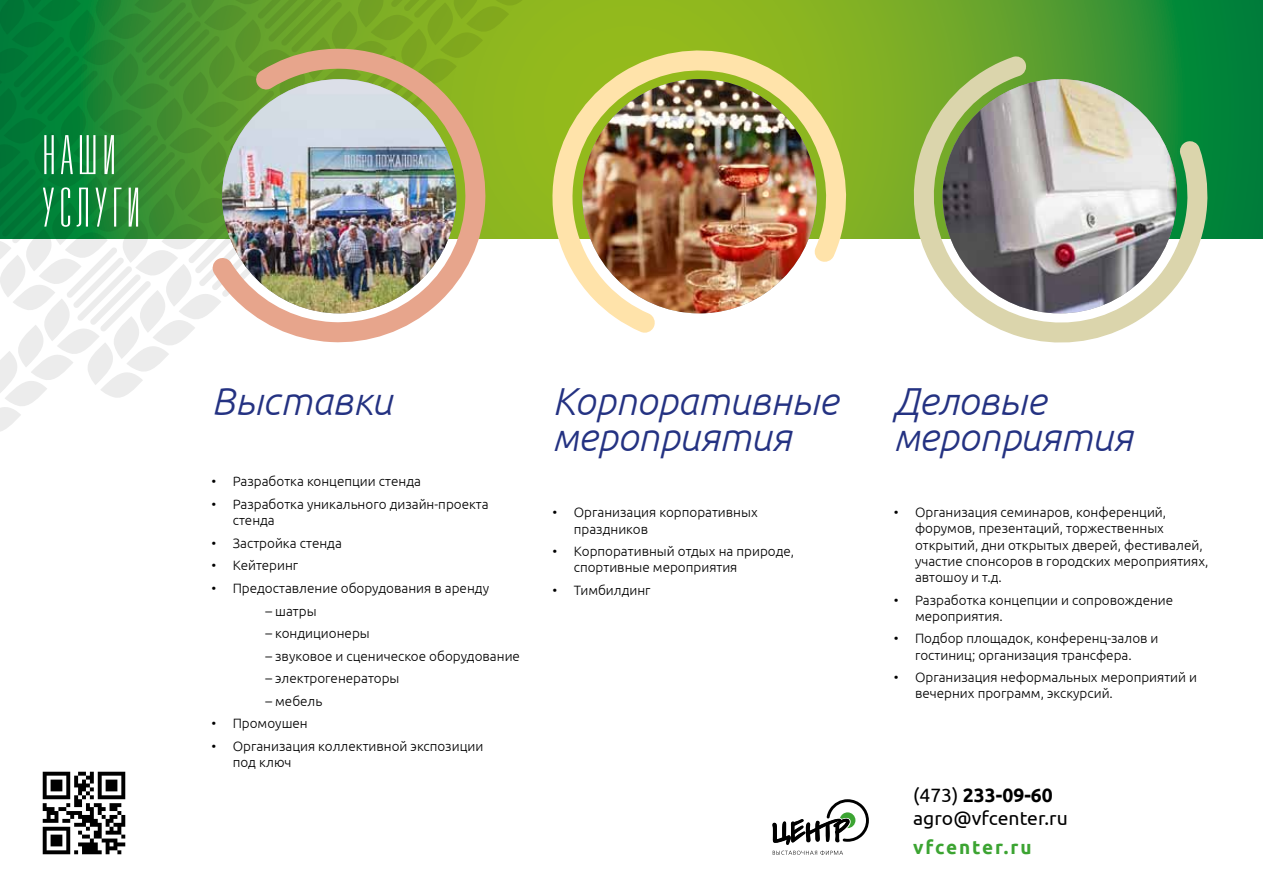
<style>
.page{position:relative;width:1263px;height:893px;background:#fff}
.page>*{position:absolute;margin:0;border:0;box-sizing:border-box;transform-origin:0 0}
.t1{font:100 ultra-condensed 54px/52.5px "Partner";letter-spacing:.1em;color:#fff}
.t2{font:italic 300 39px/36px "Ubuntu";color:#243282}
.t3{font:19.35px/23.2px "Ubuntu";color:#000}
.t4{font:700 18.9px "Ubuntu";letter-spacing:.1em;color:#3ca432}
.t5{font:300 13.5px/16.2px "Ubuntu";color:#000}
.s1{font-weight:700}
</style>
<div class="page">
<svg style="left:692px;top:0;width:571px;height:238px;background:#4e9d2d"></svg>
<svg style="left:0;top:0;width:692px;height:432px"></svg>
<img style="left:42px;top:771px;width:84px;height:84px">
<svg style="left:772px;top:799px;width:97px;height:56px"></svg>
<svg style="left:211px;top:43px;width:276px;height:301px"></svg>
<svg style="left:545px;top:45px;width:306px;height:289px"></svg>
<svg style="left:909px;top:55px;width:299px;height:288px"></svg>
<img style="left:222px;top:79px;width:234px;height:234px;border-radius:117px">
<img style="left:582px;top:79px;width:235px;height:234px;border-radius:117px">
<img style="left:942px;top:79px;width:235px;height:234px;border-radius:117px">
<h1 class="t1" style="left:43px;top:129px;width:99px">Наши услуги</h1>
<h2 class="t2" style="left:211px;top:382px;width:182px">Выставки</h2>
<h2 class="t2" style="left:553px;top:382px;width:287px">Корпоративные мероприятия</h2>
<h2 class="t2" style="left:894px;top:382px;width:240px">Деловые мероприятия</h2>
<p class="t5" style="left:211px;top:473px;width:211px">• Разработка концепции стенда</p>
<p class="t5" style="left:233px;top:496px;width:257px;text-indent:-21px">• Разработка уникального дизайн-проекта стенда</p>
<p class="t5" style="left:211px;top:535px;width:132px">• Застройка стенда</p>
<p class="t5" style="left:211px;top:557px;width:88px">• Кейтеринг</p>
<p class="t5" style="left:211px;top:580px;width:279px">• Предоставление оборудования в аренду</p>
<p class="t5" style="left:265px;top:602px;width:53px">– шатры</p>
<p class="t5" style="left:265px;top:625px;width:106px">– кондиционеры</p>
<p class="t5" style="left:265px;top:647px;width:256px">– звуковое и сценическое оборудование</p>
<p class="t5" style="left:265px;top:670px;width:136px">– электрогенераторы</p>
<p class="t5" style="left:265px;top:693px;width:58px">– мебель</p>
<p class="t5" style="left:211px;top:715px;width:98px">• Промоушен</p>
<p class="t5" style="left:233px;top:738px;width:252px;text-indent:-21px">• Организация коллективной экспозиции под ключ</p>
<p class="t5" style="left:915px;top:504px;width:295px;text-indent:-21px">• Организация семинаров, конференций, форумов, презентаций, торжественных открытий, дни открытых дверей, фестивалей, участие спонсоров в городских мероприятиях, автошоу и т.д.</p>
<p class="t5" style="left:915px;top:591px;width:260px;text-indent:-21px">• Разработка концепции и сопровождение мероприятия.</p>
<p class="t5" style="left:894px;top:630px;width:266px;text-align:center">• Подбор площадок, конференц-залов и гостиниц; организация трансфера.</p>
<p class="t5" style="left:915px;top:669px;width:284px;text-indent:-21px">• Организация неформальных мероприятий и вечерних программ, экскурсий.</p>
<p class="t5" style="left:574px;top:504px;width:185px;text-indent:-21px">• Организация корпоративных праздников</p>
<p class="t5" style="left:574px;top:543px;width:222px;text-indent:-21px">• Корпоративный отдых на природе, спортивные мероприятия</p>
<p class="t5" style="left:553px;top:582px;width:100px">• Тимбилдинг</p>
<h3 class="t3" style="left:913px;top:783px;width:156px">(473) <span class="s1">233-09-60 </span>agro@vfcenter.ru</h3>
<h3 class="t4" style="left:913px;top:836px;width:120px">vfcenter.ru</h3>
</div>
